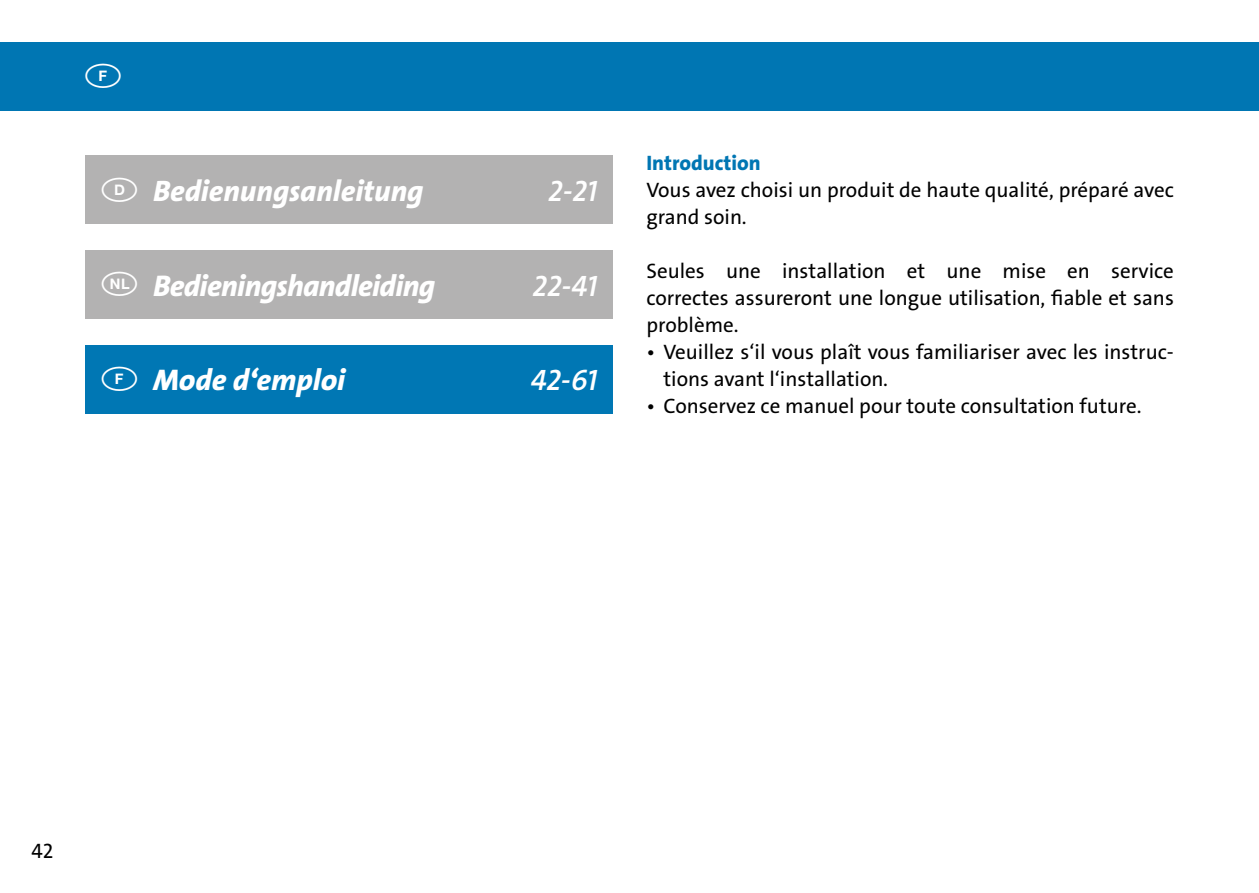
<style>
.page{position:relative;width:1259px;height:893px;background:#fff}
.page>*{position:absolute;margin:0;border:0;box-sizing:border-box;transform-origin:0 0}
.t1{font:30px "The Sans LP8 Ex Bld IT";letter-spacing:-.02em;color:#fff}
.t2{font:30px "The Sans LP8 Ex Bld IT";color:#fff}
.t3{font:29.7px "The Sans LP8 Ex Bld IT";color:#fff}
.t4{font:29.7px "The Sans LP6 Se Bld IT";letter-spacing:-.01em;color:#fff}
.t5{font:21px/27px "The Sans LP5 Plain";color:#000}
.t6{font:21px "The Sans LP8 Ex Bld";color:#0076b3}
</style>
<div class="page">
<div style="left:0;top:43px;width:1259px;height:68px;background:#0076b3"></div>
<div style="left:85px;top:156px;width:527px;height:68px;background:#b3b2b2"></div>
<div style="left:85px;top:250px;width:527px;height:68px;background:#b3b2b2"></div>
<div style="left:85px;top:345px;width:527px;height:68px;background:#0077b4"></div>
<h2 class="t3" style="left:153px;top:172px;width:272px">Bedienungsanleitung</h2>
<h2 class="t4" style="left:548px;top:172px;width:50px">2-21</h2>
<h1 class="t1" style="left:153px;top:266px;width:283px">Bedieningshandleiding</h1>
<h2 class="t4" style="left:532px;top:267px;width:66px">22-41</h2>
<h1 class="t2" style="left:153px;top:361px;width:194px">Mode d‘emploi</h1>
<h2 class="t4" style="left:531px;top:361px;width:68px">42-61</h2>
<p class="t6" style="left:646px;top:149px;width:116px">Introduction</p>
<p class="t5" style="left:646px;top:176px;width:529px">Vous avez choisi un produit de haute qualité, préparé avec grand soin.</p>
<p class="t5" style="left:646px;top:257px;width:529px;text-align:justify">Seules une installation et une mise en service correctes assureront une longue utilisation, fiable et sans problème.</p>
<p class="t5" style="left:663px;top:338px;width:512px;text-indent:-17px">• Veuillez s‘il vous plaît vous familiariser avec les instruc&shy;tions avant l‘installation.</p>
<p class="t5" style="left:646px;top:392px;width:496px">• Conservez ce manuel pour toute consultation future.</p>
<p class="t5" style="left:32px;top:838px;width:23px">42</p>
</div>
